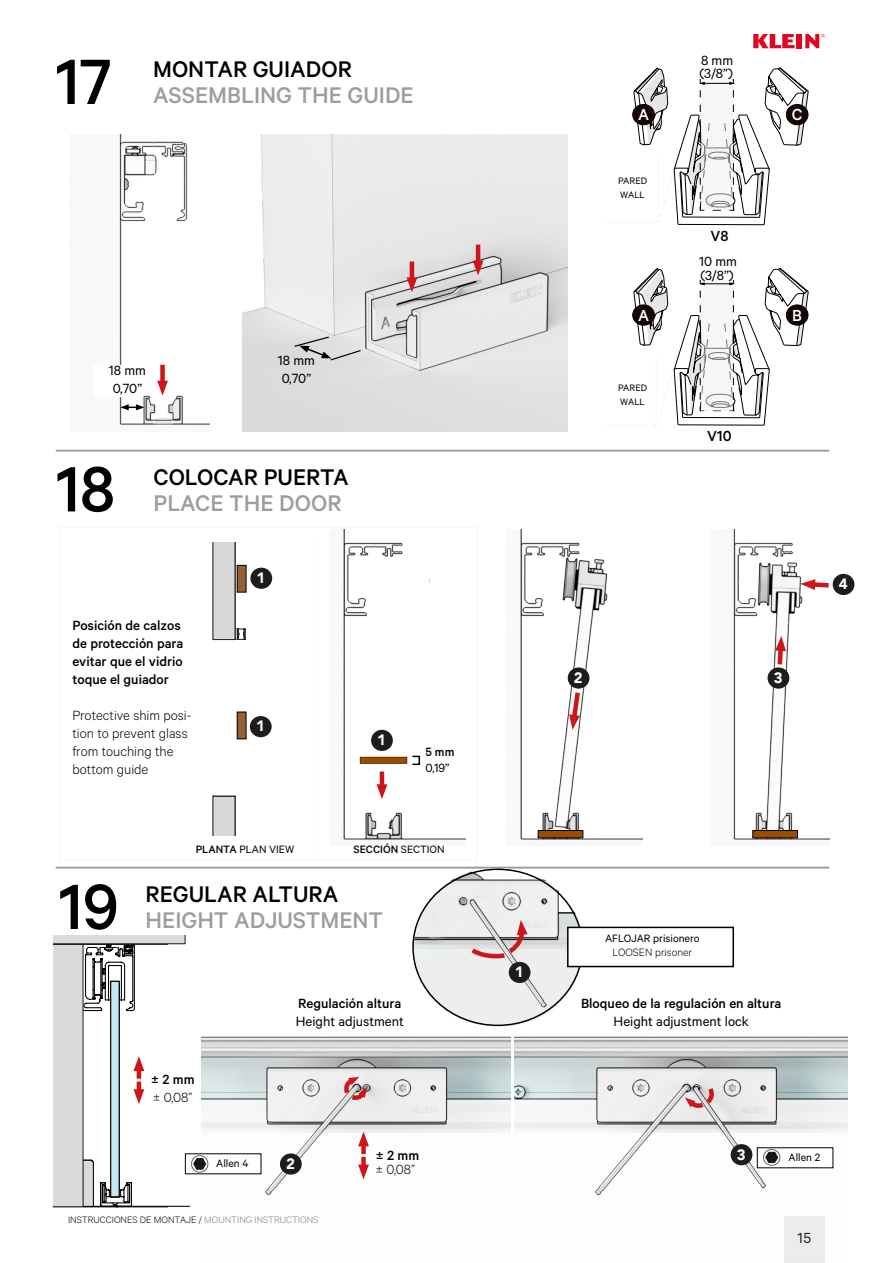
<style>
.page{position:relative;width:893px;height:1263px;background:#fff}
.page>*{position:absolute;margin:0;border:0;box-sizing:border-box;transform-origin:0 0}
.t1{font:500 72px "Calibre";color:#000}
.t2{font:500 25.5px "Calibre";color:#9d9d9c}
.t3{font:500 25.5px "Calibre";color:#000}
.t4{font:500 18px "Calibre";color:#fff}
.t5{font:500 16.5px "Calibre";color:#000}
.t6{font:16.5px "Calibre";color:#000}
.t7{font:500 15px/18px "Calibre";color:#000}
.t8{font:300 15px/18px "Calibre";color:#000}
.t9{font:15px/18px "Calibre";color:#000}
.t10{font:900 15px "Avenir";color:#fff}
.t11{font:13.5px "Calibre";color:#000}
.t12{font:500 13.5px "Calibre";color:#000}
.t13{font:12px "Calibre";color:#000}
.t14{font:500 12px "Calibre";color:#000}
.t15{font:300 12px "Calibre";color:#000}
.t16{font:300 10.5px "Calibre";color:#000}
.t17{font:10.5px/14.2px "Calibre";color:#000}
.s1{font-weight:500}
.s2{font-weight:400}
.s3{color:#6f6f6f}
</style>
<div class="page">
<svg style="left:753px;top:34px;width:41px;height:14px"></svg>
<div style="left:797px;top:34px;width:5px;height:14px;background:#e30420"></div>
<svg style="left:805px;top:34px;width:20px;height:14px"></svg>
<div style="left:784px;top:1216px;width:41px;height:47px;background:#ecebeb"></div>
<hr style="left:56px;top:450px;width:773px;height:2px;background:#000">
<hr style="left:56px;top:867px;width:773px;height:1px;background:#000">
<img style="left:119px;top:134px;width:91px;height:291px">
<img style="left:242px;top:134px;width:325px;height:298px">
<svg style="left:120px;top:404px;width:24px;height:6px"></svg>
<svg style="left:293px;top:336px;width:69px;height:25px;background:#c9c9c9"></svg>
<img style="left:733px;top:530px;width:97px;height:310px">
<img style="left:520px;top:530px;width:122px;height:310px">
<img style="left:343px;top:530px;width:122px;height:310px">
<svg style="left:569px;top:688px;width:14px;height:42px"></svg>
<svg style="left:775px;top:636px;width:11px;height:33px"></svg>
<div style="left:568px;top:667px;width:21px;height:22px;background:#1d1e1b;border-radius:50%"></div>
<div style="left:371px;top:730px;width:22px;height:21px;background:#1d1e1b;border-radius:50%"></div>
<div style="left:250px;top:716px;width:22px;height:21px;background:#1d1e1b;border-radius:50%"></div>
<div style="left:250px;top:568px;width:22px;height:21px;background:#1d1e1b;border-radius:50%"></div>
<div style="left:768px;top:667px;width:21px;height:22px;background:#1d1e1b;border-radius:50%"></div>
<div style="left:833px;top:574px;width:21px;height:21px;background:#1d1e1b;border-radius:50%"></div>
<svg style="left:800px;top:579px;width:33px;height:11px"></svg>
<div style="left:160px;top:365px;width:5px;height:21px;background:#cd1619"></div>
<svg style="left:157px;top:381px;width:11px;height:15px"></svg>
<hr style="left:410px;top:261px;width:4px;height:21px;background:#cd1619">
<svg style="left:406px;top:277px;width:11px;height:15px"></svg>
<hr style="left:476px;top:245px;width:4px;height:21px;background:#cd1619">
<svg style="left:473px;top:261px;width:10px;height:14px"></svg>
<img style="left:201px;top:981px;width:310px;height:215px">
<img style="left:515px;top:995px;width:332px;height:201px">
<svg style="left:340px;top:1074px;width:29px;height:26px"></svg>
<svg style="left:685px;top:1083px;width:32px;height:27px"></svg>
<svg style="left:212px;top:542px;width:34px;height:294px"></svg>
<div style="left:237px;top:712px;width:9px;height:27px;background:#935f36"></div>
<div style="left:237px;top:712px;width:9px;height:27px;border:1px solid #000"></div>
<div style="left:237px;top:565px;width:9px;height:27px;background:#935f36"></div>
<div style="left:237px;top:565px;width:9px;height:27px;border:1px solid #000"></div>
<div style="left:538px;top:830px;width:45px;height:8px;background:#9e4b00;border:1px solid #00020a"></div>
<div style="left:752px;top:830px;width:46px;height:8px;background:#9e4b00;border:1px solid #00020a"></div>
<hr style="left:380px;top:771px;width:4px;height:18px;background:#cd1619">
<svg style="left:377px;top:784px;width:10px;height:15px"></svg>
<div style="left:361px;top:1157px;width:5px;height:12px;background:#cd1619"></div>
<svg style="left:358px;top:1164px;width:11px;height:15px"></svg>
<svg style="left:52px;top:935px;width:139px;height:273px"></svg>
<div style="left:361px;top:1141px;width:5px;height:13px;background:#cd1619"></div>
<svg style="left:358px;top:1131px;width:11px;height:15px"></svg>
<div style="left:280px;top:1153px;width:22px;height:21px;background:#1d1e1b;border-radius:50%"></div>
<div style="left:731px;top:1144px;width:21px;height:21px;background:#1d1e1b;border-radius:50%"></div>
<div style="left:185px;top:1154px;width:76px;height:20px;background:#fff"></div>
<div style="left:757px;top:1148px;width:76px;height:20px;background:#fff"></div>
<img style="left:191px;top:1155px;width:18px;height:17px">
<img style="left:763px;top:1149px;width:18px;height:17px">
<div style="left:94px;top:365px;width:42px;height:31px;background:#fff"></div>
<svg style="left:604px;top:67px;width:205px;height:385px"></svg>
<img style="left:414px;top:868px;width:169px;height:158px;border-radius:79px">
<svg style="left:466px;top:920px;width:62px;height:40px;background:#d4bdbd"></svg>
<div style="left:568px;top:927px;width:165px;height:39px;background:#fff"></div>
<div style="left:567px;top:927px;width:167px;height:40px;border:2px solid #000"></div>
<div style="left:509px;top:962px;width:21px;height:21px;background:#1d1e1b;border-radius:50%"></div>
<h1 class="t1" style="left:56px;top:40px;width:58px">17</h1>
<h2 class="t3" style="left:153px;top:54px;width:200px">MONTAR GUIADOR</h2>
<h2 class="t2" style="left:153px;top:81px;width:262px">ASSEMBLING THE GUIDE</h2>
<p class="t9" style="left:109px;top:360px;width:39px">18 mm<br>0,70”</p>
<p class="t9" style="left:278px;top:351px;width:39px">18 mm<br>0,70”</p>
<h1 class="t1" style="left:56px;top:447px;width:61px">18</h1>
<h2 class="t3" style="left:153px;top:462px;width:197px">COLOCAR PUERTA</h2>
<h2 class="t2" style="left:153px;top:488px;width:190px">PLACE THE DOOR</h2>
<p class="t10" style="left:257px;top:565px;width:10px">1</p>
<p class="t7" style="left:72px;top:616px;width:112px">Posición de calzos de protección para evitar que el vidrio toque el guiador</p>
<p class="t8" style="left:72px;top:706px;width:121px">Protective shim posi&shy;tion to prevent glass from touching the bottom guide</p>
<p class="t10" style="left:256px;top:713px;width:10px">1</p>
<p class="t10" style="left:377px;top:727px;width:10px">1</p>
<p class="t12" style="left:426px;top:744px;width:30px">5 mm</p>
<p class="t11" style="left:426px;top:760px;width:26px">0,19”</p>
<p class="t13" style="left:196px;top:842px;width:100px"><span class="s1">PLANTA</span> PLAN VIEW</p>
<p class="t14" style="left:353px;top:842px;width:93px">SECCIÓN <span class="s2">SECTION</span></p>
<h1 class="t1" style="left:59px;top:865px;width:62px">19</h1>
<h2 class="t3" style="left:146px;top:879px;width:194px">REGULAR ALTURA</h2>
<h2 class="t2" style="left:146px;top:905px;width:239px">HEIGHT ADJUSTMENT</h2>
<p class="t7" style="left:151px;top:1070px;width:45px">± 2 mm</p>
<p class="t8" style="left:153px;top:1087px;width:41px">± 0,08”</p>
<p class="t13" style="left:216px;top:1156px;width:34px">Allen 4</p>
<p class="t7" style="left:298px;top:994px;width:105px">Regulación altura</p>
<p class="t9" style="left:296px;top:1012px;width:110px">Height adjustment</p>
<p class="t10" style="left:286px;top:1151px;width:10px">2</p>
<p class="t7" style="left:375px;top:1145px;width:45px">± 2 mm</p>
<p class="t8" style="left:375px;top:1160px;width:41px">± 0,08”</p>
<p class="t16" style="left:68px;top:1214px;width:252px">INSTRUCCIONES DE MONTAJE / <span class="s3">MOUNTING INSTRUCTIONS</span></p>
<p class="t9" style="left:699px;top:54px;width:35px;line-height:12.1px">8 mm (3/8”)</p>
<p class="t4" style="left:638px;top:104px;width:13px">A</p>
<p class="t4" style="left:792px;top:104px;width:12px">C</p>
<p class="t17" style="left:618px;top:173px;width:31px">PARED<br>WALL</p>
<p class="t5" style="left:710px;top:226px;width:20px">V8</p>
<p class="t9" style="left:699px;top:254px;width:39px;line-height:13.2px">10 mm (3/8”)</p>
<p class="t4" style="left:638px;top:305px;width:13px">A</p>
<p class="t4" style="left:792px;top:305px;width:11px">B</p>
<p class="t17" style="left:618px;top:380px;width:31px">PARED<br>WALL</p>
<p class="t5" style="left:707px;top:427px;width:26px">V10</p>
<p class="t10" style="left:574px;top:665px;width:10px">2</p>
<p class="t10" style="left:774px;top:665px;width:10px">3</p>
<p class="t10" style="left:839px;top:571px;width:10px">4</p>
<p class="t10" style="left:515px;top:959px;width:10px">1</p>
<p class="t13" style="left:605px;top:931px;width:96px">AFLOJAR prisionero</p>
<p class="t15" style="left:612px;top:945px;width:81px">LOOSEN prisoner</p>
<p class="t7" style="left:581px;top:994px;width:202px">Bloqueo de la regulación en altura</p>
<p class="t9" style="left:614px;top:1012px;width:137px">Height adjustment lock</p>
<p class="t10" style="left:737px;top:1141px;width:10px">3</p>
<p class="t13" style="left:789px;top:1150px;width:33px">Allen 2</p>
<p class="t6" style="left:798px;top:1228px;width:15px">15</p>
</div>
